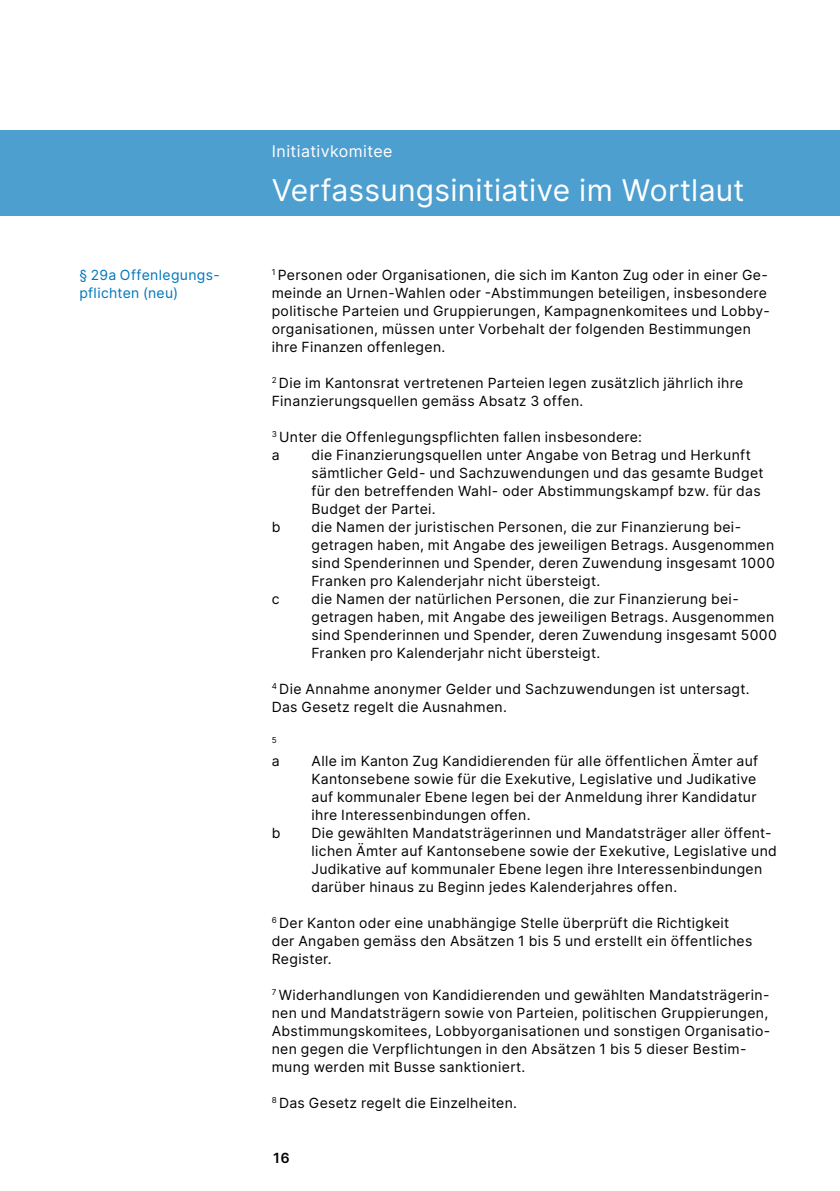
<style>
.page{position:relative;width:840px;height:1191px;background:#fff}
.page>*{position:absolute;margin:0;border:0;box-sizing:border-box;transform-origin:0 0}
.Titel{font:30px "Inter";letter-spacing:.005em;color:#fff}
.Untertitel{font:16px "Inter";letter-spacing:.025em;color:#fff}
.mit_Einzug{font:14px/18px "Inter";letter-spacing:.025em;color:#000}
.Lauftext{font:14px/18px "Inter";letter-spacing:.025em;color:#000}
.blauer_Titel{font:14px/18px "Inter";letter-spacing:.025em;color:#0076bb}
.t1{font:600 14px "Inter";color:#000}
.Lauftext-2{font:8.2px "Inter";color:#000}
</style>
<div class="page">
<div style="left:0;top:130px;width:839px;height:85px;background:#4d9fcf"></div>
<p class="blauer_Titel" style="left:79px;top:265px;width:142px">§ 29a Offenlegungs&shy;pflichten (neu)</p>
<p class="Untertitel" style="left:271px;top:139px;width:122px">Initiativkomitee</p>
<p class="Titel" style="left:271px;top:168px;width:474px">Verfassungsinitiative im Wortlaut</p>
<p class="Lauftext" style="left:271px;top:265px;width:499px"><sup>1</sup> Personen oder Organisationen, die sich im Kanton Zug oder in einer Ge&shy;meinde an Urnen-Wahlen oder -Abstimmungen beteiligen, insbesondere politische Parteien und Gruppierungen, Kampagnenkomitees und Lobby&shy;organisationen, müssen unter Vorbehalt der folgenden Bestimmungen ihre Finanzen offenlegen.</p>
<p class="Lauftext" style="left:271px;top:373px;width:473px"><sup>2</sup> Die im Kantonsrat vertretenen Parteien legen zusätzlich jährlich ihre<br>Finanzierungsquellen gemäss Absatz 3 offen.</p>
<p class="Lauftext" style="left:271px;top:427px;width:371px"><sup>3</sup> Unter die Offenlegungspflichten fallen insbesondere:</p>
<p class="mit_Einzug" style="left:271px;top:445px;width:9px">a</p>
<p class="mit_Einzug" style="left:311px;top:445px;width:453px">die Finanzierungsquellen unter Angabe von Betrag und Herkunft sämtlicher Geld- und Sachzuwendungen und das gesamte Budget für den betreffenden Wahl- oder Abstimmungskampf bzw. für das Budget der Partei.</p>
<p class="mit_Einzug" style="left:271px;top:517px;width:10px">b</p>
<p class="mit_Einzug" style="left:311px;top:517px;width:464px">die Namen der juristischen Personen, die zur Finanzierung bei&shy;getragen haben, mit Angabe des jeweiligen Betrags. Ausgenommen sind Spenderinnen und Spender, deren Zuwendung insgesamt 1000<br>Franken pro Kalenderjahr nicht übersteigt.</p>
<p class="mit_Einzug" style="left:271px;top:589px;width:9px">c</p>
<p class="mit_Einzug" style="left:311px;top:589px;width:466px">die Namen der natürlichen Personen, die zur Finanzierung bei&shy;getragen haben, mit Angabe des jeweiligen Betrags. Ausgenommen sind Spenderinnen und Spender, deren Zuwendung insgesamt 5000<br>Franken pro Kalenderjahr nicht übersteigt.</p>
<p class="Lauftext" style="left:271px;top:679px;width:479px"><sup>4</sup> Die Annahme anonymer Gelder und Sachzuwendungen ist untersagt.<br>Das Gesetz regelt die Ausnahmen.</p>
<p class="Lauftext-2" style="left:271px;top:734px;width:6px">5</p>
<p class="mit_Einzug" style="left:271px;top:751px;width:9px">a</p>
<p class="mit_Einzug" style="left:311px;top:751px;width:448px">Alle im Kanton Zug Kandidierenden für alle öffentlichen Ämter auf Kantonsebene sowie für die Exekutive, Legislative und Judikative auf kommunaler Ebene legen bei der Anmeldung ihrer Kandidatur ihre Interessenbindungen offen.</p>
<p class="mit_Einzug" style="left:271px;top:823px;width:10px">b</p>
<p class="mit_Einzug" style="left:311px;top:823px;width:466px">Die gewählten Mandatsträgerinnen und Mandatsträger aller öffent&shy;lichen Ämter auf Kantonsebene sowie der Exekutive, Legislative und Judikative auf kommunaler Ebene legen ihre Interessenbindungen darüber hinaus zu Beginn jedes Kalenderjahres offen.</p>
<p class="Lauftext" style="left:271px;top:913px;width:482px"><sup>6</sup> Der Kanton oder eine unabhängige Stelle überprüft die Richtigkeit der Angaben gemäss den Absätzen 1 bis 5 und erstellt ein öffentliches<br>Register.</p>
<p class="Lauftext" style="left:271px;top:985px;width:500px"><sup>7</sup> Widerhandlungen von Kandidierenden und gewählten Mandatsträgerin&shy;nen und Mandatsträgern sowie von Parteien, politischen Gruppierungen, Abstimmungskomitees, Lobbyorganisationen und sonstigen Organisatio&shy;nen gegen die Verpflichtungen in den Absätzen 1 bis 5 dieser Bestim&shy;mung werden mit Busse sanktioniert.</p>
<p class="Lauftext" style="left:271px;top:1093px;width:247px"><sup>8</sup> Das Gesetz regelt die Einzelheiten.</p>
<p class="t1" style="left:271px;top:1147px;width:20px">16</p>
</div>
